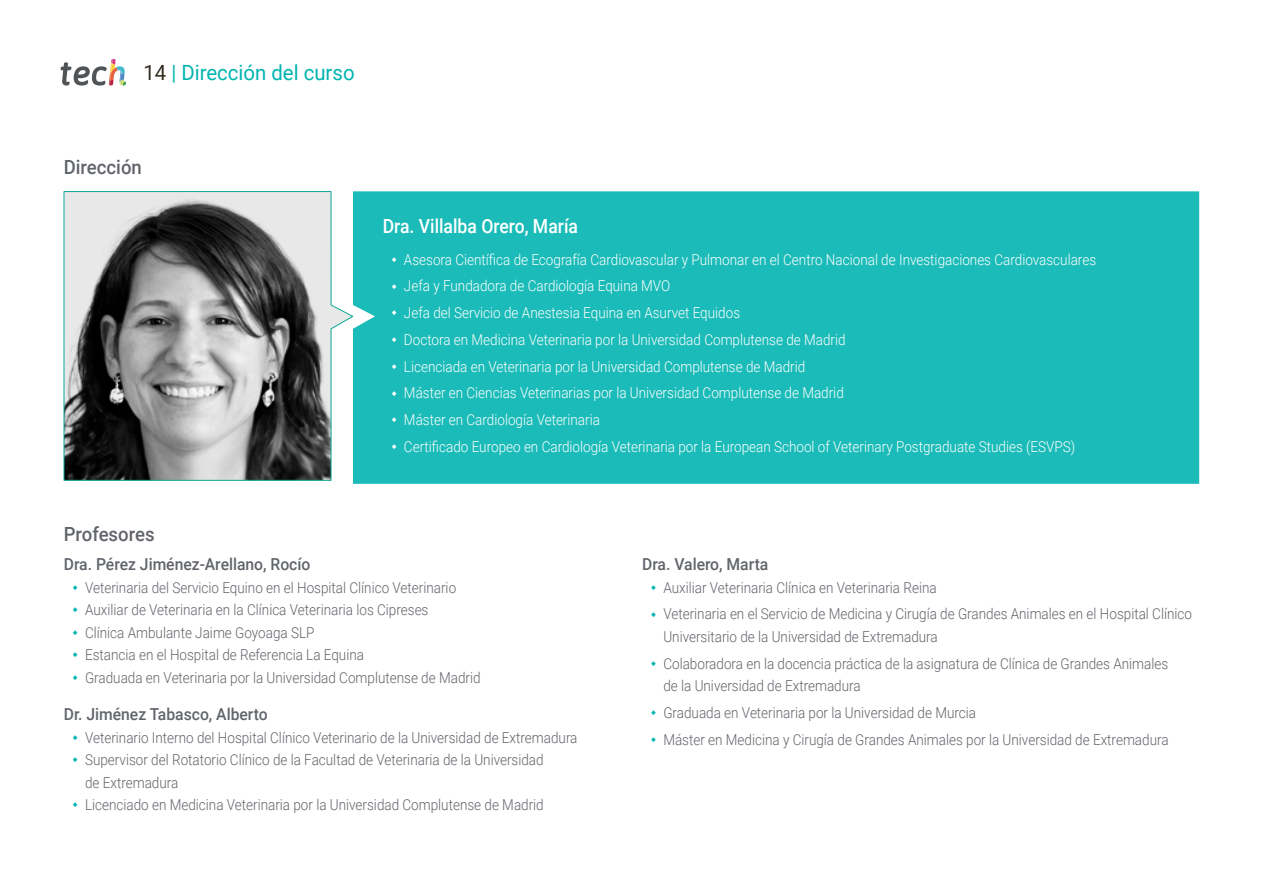
<style>
.page{position:relative;width:1263px;height:893px;background:#fff}
.page>*{position:absolute;margin:0;border:0;box-sizing:border-box;transform-origin:0 0}
.t1{font:21px "Roboto";color:#00b4b0}
.t2{font:500 19.5px "Roboto";color:#fff;scale:.9 1}
.t3{font:500 19.5px "Roboto";color:#61646a;scale:.95 1}
.t4{font:500 16.5px "Roboto";color:#61646a;scale:.95 1}
.t5{font:300 15px/22.5px "Roboto";color:#61646a;scale:.9 1}
.t6{font:300 15px/26.7px "Roboto";color:#fff;scale:.9 1}
.s1{color:#312e20}
</style>
<div class="page">
<svg style="left:61px;top:59px;width:65px;height:27px"></svg>
<div style="left:353px;top:191px;width:846px;height:293px;background:#1abbb8"></div>
<svg style="left:64px;top:191px;width:290px;height:290px;background:#898b8b"></svg>
<svg style="left:392px;top:257px;width:5px;height:5px"></svg>
<svg style="left:392px;top:284px;width:5px;height:5px"></svg>
<svg style="left:392px;top:310px;width:5px;height:5px"></svg>
<svg style="left:392px;top:337px;width:5px;height:5px"></svg>
<svg style="left:392px;top:364px;width:5px;height:5px"></svg>
<svg style="left:392px;top:391px;width:5px;height:5px"></svg>
<svg style="left:392px;top:417px;width:5px;height:5px"></svg>
<svg style="left:392px;top:444px;width:5px;height:5px"></svg>
<h1 class="t1" style="left:144px;top:57px;width:213px"><span class="s1">14</span> | Dirección del curso</h1>
<h2 class="t3" style="left:64px;top:154px;width:84px">Dirección</h2>
<h2 class="t3" style="left:64px;top:520px;width:97px">Profesores</h2>
<h2 class="t2" style="left:383px;top:212px;width:219px">Dra. Villalba Orero, María</h2>
<p class="t6" style="left:404px;top:245px;width:771px">Asesora Científica de Ecografía Cardiovascular y Pulmonar en el Centro Nacional de Investigaciones Cardiovasculares Jefa y Fundadora de Cardiología Equina MVO<br>Jefa del Servicio de Anestesia Equina en Asurvet Equidos<br>Doctora en Medicina Veterinaria por la Universidad Complutense de Madrid<br>Licenciada en Veterinaria por la Universidad Complutense de Madrid<br>Máster en Ciencias Veterinarias por la Universidad Complutense de Madrid<br>Máster en Cardiología Veterinaria<br>Certificado Europeo en Cardiología Veterinaria por la European School of Veterinary Postgraduate Studies (ESVPS)</p>
<p class="t4" style="left:64px;top:553px;width:261px">Dra. Pérez Jiménez-Arellano, Rocío</p>
<p class="t5" style="left:85px;top:575px;width:441px">Veterinaria del Servicio Equino en el Hospital Clínico Veterinario Auxiliar de Veterinaria en la Clínica Veterinaria los Cipreses<br>Clínica Ambulante Jaime Goyoaga SLP<br>Estancia en el Hospital de Referencia La Equina<br>Graduada en Veterinaria por la Universidad Complutense de Madrid</p>
<p class="t4" style="left:64px;top:703px;width:216px">Dr. Jiménez Tabasco, Alberto</p>
<p class="t5" style="left:85px;top:725px;width:549px">Veterinario Interno del Hospital Clínico Veterinario de la Universidad de Extremadura Supervisor del Rotatorio Clínico de la Facultad de Veterinaria de la Universidad<br>de Extremadura<br>Licenciado en Medicina Veterinaria por la Universidad Complutense de Madrid</p>
<p class="t4" style="left:642px;top:553px;width:134px">Dra. Valero, Marta</p>
<p class="t5" style="left:663px;top:573px;width:589px;line-height:26.7px">Auxiliar Veterinaria Clínica en Veterinaria Reina<br>Veterinaria en el Servicio de Medicina y Cirugía de Grandes Animales en el Hospital Clínico</p>
<p class="t5" style="left:663px;top:623px;width:562px;line-height:26.7px">Universitario de la Universidad de Extremadura<br>Colaboradora en la docencia práctica de la asignatura de Clínica de Grandes Animales</p>
<p class="t5" style="left:663px;top:672px;width:563px;line-height:26.7px">de la Universidad de Extremadura<br>Graduada en Veterinaria por la Universidad de Murcia<br>Máster en Medicina y Cirugía de Grandes Animales por la Universidad de Extremadura</p>
</div>
